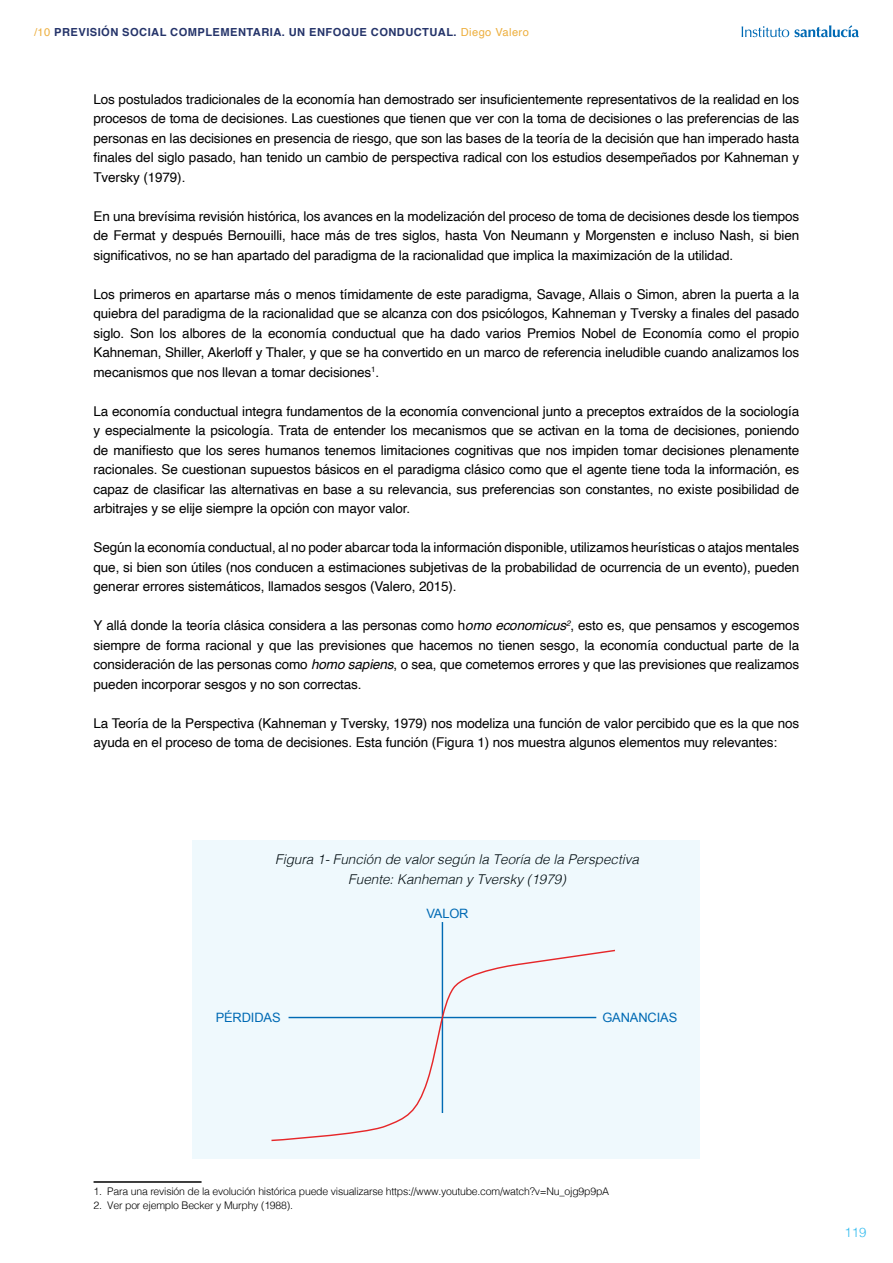
<style>
.page{position:relative;width:893px;height:1263px;background:#fff}
.page>*{position:absolute;margin:0;border:0;box-sizing:border-box;transform-origin:0 0}
.t1{font:13.5px/19.5px "Helvetica";letter-spacing:-.01em;color:#000;text-align:justify}
.t2{font:italic 300 13.5px/19.5px "Helvetica";color:#000;text-align:center}
.t3{font:300 13.2px "Helvetica";color:#36bcee}
.t4{font:12.9px "Arial";letter-spacing:-.01em;color:#006ab4}
.t5{font:700 11.1px "Helvetica";letter-spacing:.04em;color:#25346a}
.t6{font:300 10.5px "Helvetica";letter-spacing:-.02em;color:#000}
.s1{font-weight:400;color:#edaf3f}
.s2{font-style:italic}
</style>
<div class="page">
<svg style="left:742px;top:25px;width:117px;height:12px"></svg>
<hr style="left:94px;top:1181px;width:108px;height:2px;background:#000">
<div style="left:193px;top:840px;width:507px;height:319px;background:#eff9fd"></div>
<hr style="left:442px;top:922px;width:1px;height:191px;background:#006ab4">
<svg style="left:271px;top:949px;width:344px;height:193px"></svg>
<p class="t5" style="left:34px;top:23px;width:496px"><span class="s1">/10</span> PREVISIÓN SOCIAL COMPLEMENTARIA. UN ENFOQUE CONDUCTUAL. <span class="s1">Diego Valero</span></p>
<p class="t1" style="left:94px;top:90px;width:707px">Los postulados tradicionales de la economía han demostrado ser insuficientemente representativos de la realidad en los procesos de toma de decisiones. Las cuestiones que tienen que ver con la toma de decisiones o las preferencias de las personas en las decisiones en presencia de riesgo, que son las bases de la teoría de la decisión que han imperado hasta finales del siglo pasado, han tenido un cambio de perspectiva radical con los estudios desempeñados por Kahneman y Tversky (1979).</p>
<p class="t1" style="left:94px;top:207px;width:707px">En una brevísima revisión histórica, los avances en la modelización del proceso de toma de decisiones desde los tiempos de Fermat y después Bernouilli, hace más de tres siglos, hasta Von Neumann y Morgensten e incluso Nash, si bien significativos, no se han apartado del paradigma de la racionalidad que implica la maximización de la utilidad.</p>
<p class="t1" style="left:94px;top:285px;width:707px">Los primeros en apartarse más o menos tímidamente de este paradigma, Savage, Allais o Simon, abren la puerta a la quiebra del paradigma de la racionalidad que se alcanza con dos psicólogos, Kahneman y Tversky a finales del pasado siglo. Son los albores de la economía conductual que ha dado varios Premios Nobel de Economía como el propio Kahneman, Shiller, Akerloff y Thaler, y que se ha convertido en un marco de referencia ineludible cuando analizamos los mecanismos que nos llevan a tomar decisiones<sup>1</sup>.</p>
<p class="t1" style="left:94px;top:402px;width:707px">La economía conductual integra fundamentos de la economía convencional junto a preceptos extraídos de la sociología y especialmente la psicología. Trata de entender los mecanismos que se activan en la toma de decisiones, poniendo de manifiesto que los seres humanos tenemos limitaciones cognitivas que nos impiden tomar decisiones plenamente racionales. Se cuestionan supuestos básicos en el paradigma clásico como que el agente tiene toda la información, es capaz de clasificar las alternativas en base a su relevancia, sus preferencias son constantes, no existe posibilidad de arbitrajes y se elije siempre la opción con mayor valor.</p>
<p class="t1" style="left:94px;top:538px;width:707px">Según la economía conductual, al no poder abarcar toda la información disponible, utilizamos heurísticas o atajos mentales que, si bien son útiles (nos conducen a estimaciones subjetivas de la probabilidad de ocurrencia de un evento), pueden generar errores sistemáticos, llamados sesgos (Valero, 2015).</p>
<p class="t1" style="left:94px;top:616px;width:707px">Y allá donde la teoría clásica considera a las personas como h<span class="s2">omo economicus</span><sup>2</sup>, esto es, que pensamos y escogemos siempre de forma racional y que las previsiones que hacemos no tienen sesgo, la economía conductual parte de la consideración de las personas como <span class="s2">homo sapiens</span>, o sea, que cometemos errores y que las previsiones que realizamos pueden incorporar sesgos y no son correctas.</p>
<p class="t1" style="left:94px;top:714px;width:707px">La Teoría de la Perspectiva (Kahneman y Tversky, 1979) nos modeliza una función de valor percibido que es la que nos ayuda en el proceso de toma de decisiones. Esta función (Figura 1) nos muestra algunos elementos muy relevantes:</p>
<p class="t2" style="left:275px;top:849px;width:365px">Figura 1- Función de valor según la Teoría de la Perspectiva<br>Fuente: Kanheman y Tversky (1979)</p>
<p class="t4" style="left:426px;top:904px;width:44px">VALOR</p>
<p class="t4" style="left:216px;top:1009px;width:66px">PÉRDIDAS</p>
<p class="t4" style="left:602px;top:1009px;width:76px">GANANCIAS</p>
<p class="t6" style="left:94px;top:1183px;width:517px">1. Para una revisión de la evolución histórica puede visualizarse https://www.youtube.com/watch?v=Nu_ojg9p9pA</p>
<p class="t6" style="left:94px;top:1196px;width:201px">2. Ver por ejemplo Becker y Murphy (1988).</p>
<p class="t3" style="left:844px;top:1220px;width:23px">119</p>
</div>
